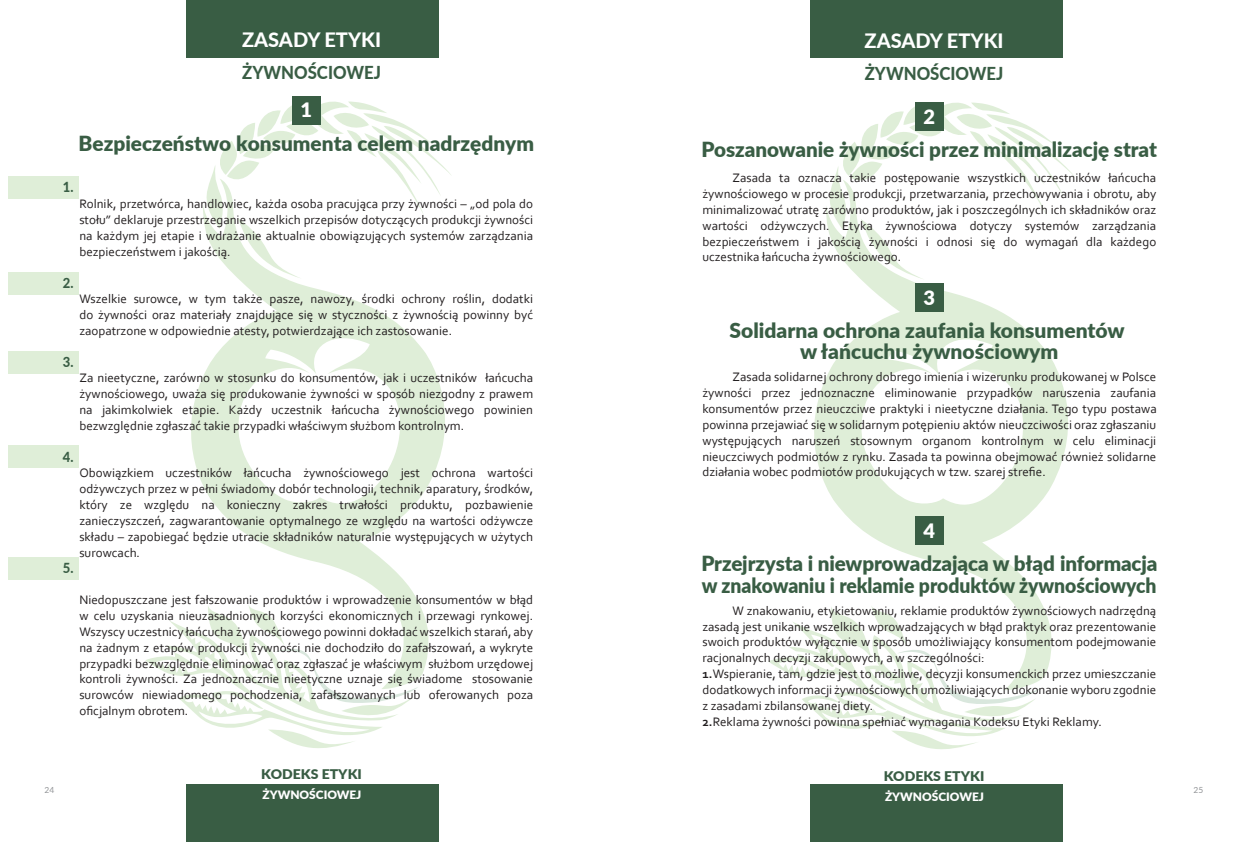
<style>
.page{position:relative;width:1248px;height:842px;background:#fff}
.page>*{position:absolute;margin:0;border:0;box-sizing:border-box;transform-origin:0 0}
.t1{font:900 20.8px/20.8px "Lato";color:#395d44;text-align:center}
.t2{font:800 19.8px "Lato";color:#fff}
.t3{font:900 19.8px "Lato";color:#fff}
.t4{font:800 17.8px "Lato";color:#395d44;scale:.94 1}
.t5{font:800 13.9px "Lato";color:#395d44;scale:.94 1}
.t6{font:900 13.3px "Lato";color:#395d44;scale:1.05 1}
.t7{font:12.9px/15.8px "Corbel";color:#231f20;text-align:justify}
.t8{font:900 11.5px "Lato";color:#fff}
.t9{font:8.4px "Lato";color:#939598}
.s1{font-weight:700}
</style>
<div class="page">
<svg style="left:211px;top:96px;width:240px;height:83px"></svg>
<svg style="left:191px;top:179px;width:254px;height:499px"></svg>
<svg style="left:145px;top:604px;width:273px;height:144px"></svg>
<div style="left:186px;top:784px;width:252px;height:58px;background:#395d44"></div>
<div style="left:186px;top:0;width:252px;height:58px;background:#395d44"></div>
<div style="left:292px;top:96px;width:28px;height:28px;background:#395d44"></div>
<div style="left:8px;top:176px;width:71px;height:22px;background:#dfeed8"></div>
<div style="left:8px;top:272px;width:71px;height:23px;background:#dfeed8"></div>
<div style="left:8px;top:351px;width:71px;height:23px;background:#dfeed8"></div>
<div style="left:8px;top:446px;width:71px;height:22px;background:#dfeed8"></div>
<div style="left:8px;top:557px;width:71px;height:23px;background:#dfeed8"></div>
<svg style="left:834px;top:102px;width:240px;height:78px"></svg>
<svg style="left:814px;top:180px;width:254px;height:500px"></svg>
<svg style="left:768px;top:605px;width:273px;height:144px"></svg>
<div style="left:809px;top:784px;width:252px;height:58px;background:#395d44"></div>
<div style="left:809px;top:0;width:252px;height:58px;background:#395d44"></div>
<div style="left:915px;top:103px;width:28px;height:28px;background:#395d44"></div>
<div style="left:915px;top:284px;width:28px;height:28px;background:#395d44"></div>
<div style="left:915px;top:517px;width:28px;height:28px;background:#395d44"></div>
<h2 class="t2" style="left:242px;top:31px;width:141px">ZASADY ETYKI</h2>
<h3 class="t4" style="left:242px;top:65px;width:149px">ŻYWNOŚCIOWEJ</h3>
<h2 class="t3" style="left:300px;top:102px;width:13px">1</h2>
<h1 class="t1" style="left:78px;top:134px;width:457px">Bezpieczeństwo konsumenta celem nadrzędnym</h1>
<p class="t5" style="left:63px;top:181px;width:13px">1.</p>
<p class="t7" style="left:79px;top:197px;width:455px">Rolnik, przetwórca, handlowiec, każda osoba pracująca przy żywności – „od pola do stołu” deklaruje przestrzeganie wszelkich przepisów dotyczących produkcji żywności na każdym jej etapie i wdrażanie aktualnie obowiązujących systemów zarządzania bezpieczeństwem i jakością.</p>
<p class="t7" style="left:79px;top:292px;width:455px">Wszelkie surowce, w tym także pasze, nawozy, środki ochrony roślin, dodatki do żywności oraz materiały znajdujące się w styczności z żywnością powinny być zaopatrzone w odpowiednie atesty, potwierdzające ich zastosowanie.</p>
<p class="t7" style="left:79px;top:371px;width:455px">Za nieetyczne, zarówno w stosunku do konsumentów, jak i uczestników łańcucha żywnościowego, uważa się produkowanie żywności w sposób niezgodny z prawem na jakimkolwiek etapie. Każdy uczestnik łańcucha żywnościowego powinien bezwzględnie zgłaszać takie przypadki właściwym służbom kontrolnym.</p>
<p class="t7" style="left:79px;top:466px;width:455px">Obowiązkiem uczestników łańcucha żywnościowego jest ochrona wartości odżywczych przez w pełni świadomy dobór technologii, technik, aparatury, środków, który ze względu na konieczny zakres trwałości produktu, pozbawienie zanieczyszczeń, zagwarantowanie optymalnego ze względu na wartości odżywcze składu – zapobiegać będzie utracie składników naturalnie występujących w użytych surowcach.</p>
<p class="t7" style="left:79px;top:593px;width:455px">Niedopuszczane jest fałszowanie produktów i wprowadzenie konsumentów w błąd w celu uzyskania nieuzasadnionych korzyści ekonomicznych i przewagi rynkowej.<br>Wszyscy uczestnicy łańcucha żywnościowego powinni dokładać wszelkich starań, aby na żadnym z etapów produkcji żywności nie dochodziło do zafałszowań, a wykryte przypadki bezwzględnie eliminować oraz zgłaszać je właściwym służbom urzędowej kontroli żywności. Za jednoznacznie nieetyczne uznaje się świadome stosowanie surowców niewiadomego pochodzenia, zafałszowanych lub oferowanych poza oficjalnym obrotem.</p>
<p class="t5" style="left:63px;top:277px;width:13px">2.</p>
<p class="t5" style="left:63px;top:356px;width:13px">3.</p>
<p class="t5" style="left:63px;top:450px;width:13px">4.</p>
<p class="t5" style="left:63px;top:562px;width:13px">5.</p>
<h2 class="t2" style="left:864px;top:32px;width:141px">ZASADY ETYKI</h2>
<h3 class="t4" style="left:864px;top:65px;width:149px">ŻYWNOŚCIOWEJ</h3>
<h2 class="t3" style="left:923px;top:108px;width:13px">2</h2>
<h1 class="t1" style="left:701px;top:140px;width:457px">Poszanowanie żywności przez minimalizację strat</h1>
<p class="t7" style="left:702px;top:171px;width:455px;text-indent:30px">Zasada ta oznacza takie postępowanie wszystkich uczestników łańcucha żywnościowego w procesie produkcji, przetwarzania, przechowywania i obrotu, aby minimalizować utratę zarówno produktów, jak i poszczególnych ich składników oraz wartości odżywczych. Etyka żywnościowa dotyczy systemów zarządzania bezpieczeństwem i jakością żywności i odnosi się do wymagań dla każdego uczestnika łańcucha żywnościowego.</p>
<h2 class="t3" style="left:923px;top:289px;width:13px">3</h2>
<h1 class="t1" style="left:729px;top:321px;width:396px">Solidarna ochrona zaufania konsumentów w łańcuchu żywnościowym</h1>
<p class="t7" style="left:702px;top:370px;width:456px;text-indent:30px">Zasada solidarnej ochrony dobrego imienia i wizerunku produkowanej w Polsce żywności przez jednoznaczne eliminowanie przypadków naruszenia zaufania konsumentów przez nieuczciwe praktyki i nieetyczne działania. Tego typu postawa powinna przejawiać się w solidarnym potępieniu aktów nieuczciwości oraz zgłaszaniu występujących naruszeń stosownym organom kontrolnym w celu eliminacji nieuczciwych podmiotów z rynku. Zasada ta powinna obejmować również solidarne działania wobec podmiotów produkujących w tzw. szarej strefie.</p>
<h2 class="t3" style="left:923px;top:522px;width:13px">4</h2>
<h1 class="t1" style="left:701px;top:554px;width:457px;line-height:21.8px;text-align:left">Przejrzysta i niewprowadzająca w błąd informacja w znakowaniu i reklamie produktów żywnościowych</h1>
<p class="t7" style="left:702px;top:604px;width:455px;text-align:left;text-indent:30px">W znakowaniu, etykietowaniu, reklamie produktów żywnościowych nadrzędną zasadą jest unikanie wszelkich wprowadzających w błąd praktyk oraz prezentowanie swoich produktów wyłącznie w sposób umożliwiający konsumentom podejmowanie racjonalnych decyzji zakupowych, a w szczególności:<br><span class="s1">1.</span>Wspieranie, tam, gdzie jest to możliwe, decyzji konsumenckich przez umieszczanie dodatkowych informacji żywnościowych umożliwiających dokonanie wyboru zgodnie z zasadami zbilansowanej diety.<br><span class="s1">2.</span>Reklama żywności powinna spełniać wymagania Kodeksu Etyki Reklamy.</p>
<p class="t6" style="left:261px;top:768px;width:97px">KODEKS ETYKI</p>
<p class="t8" style="left:262px;top:790px;width:100px">ŻYWNOŚCIOWEJ</p>
<p class="t6" style="left:883px;top:770px;width:97px">KODEKS ETYKI</p>
<p class="t8" style="left:885px;top:792px;width:100px">ŻYWNOŚCIOWEJ</p>
<p class="t9" style="left:45px;top:786px;width:11px">24</p>
<p class="t9" style="left:1193px;top:786px;width:11px">25</p>
</div>
